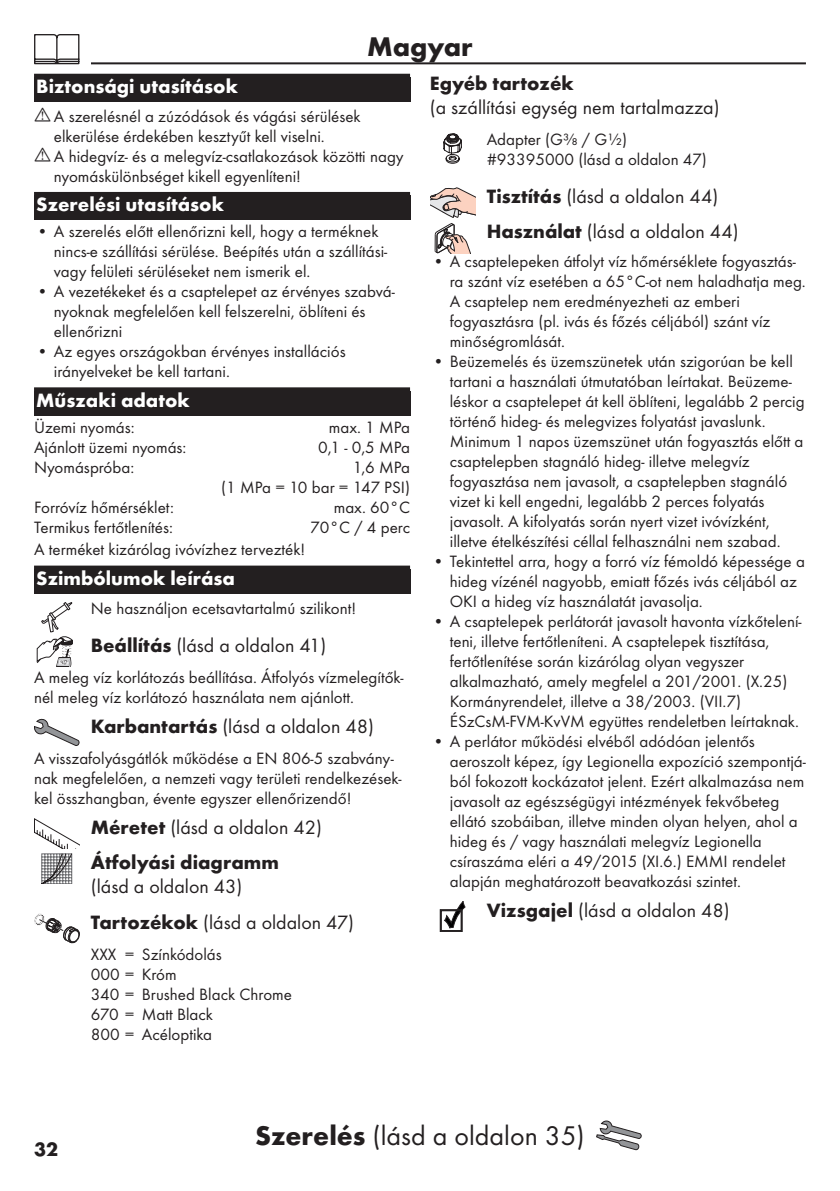
<style>
.page{position:relative;width:840px;height:1191px;background:#fff}
.page>*{position:absolute;margin:0;border:0;box-sizing:border-box;transform-origin:0 0}
.Montage_mit_Symbol_H{font:28px "Futura TOT Boo";color:#231f20}
.Sprache_Rahmenwechse{font:700 28px "Futura TOT";color:#231f20}
.Ueberschrift_Grafik{font:20px "Futura TOT Boo";color:#231f20}
.Ueberschrift_HU{font:700 20px "Futura TOT";color:#fff}
.Ueberschrift_nach_Gr{font:20px/24px "Futura TOT Boo";color:#231f20}
.Ueberschrift_Grafik-2{font:700 20px/24px "Futura TOT";color:#231f20}
.Ueberschrift___HU{font:700 20px "Futura TOT";color:#fff}
.Normaltext_nach_Graf{font:17px/20px "Futura TOT Boo";color:#231f20}
.Techn__Daten_HU{font:17px/20px "Futura TOT Boo";color:#231f20;text-align:right}
.Normaltext_Grafik_HU{font:17px/20px "Futura TOT Boo";color:#231f20}
.Farbe_HU{font:17px/20px "Futura TOT Boo";color:#231f20}
.Normaltext_HU{font:17px "Futura TOT Boo";color:#231f20}
.s1{font-family:"Futura TOT";font-weight:700}
.s2{font-family:"Futura TOT Boo";font-weight:400}
</style>
<div class="page">
<hr style="left:34px;top:62px;width:771px;height:2px;background:#231f20">
<div style="left:23px;top:34px;width:68px;height:34px;background:#fff"></div>
<svg style="left:34px;top:34px;width:45px;height:30px"></svg>
<svg style="left:596px;top:1120px;width:45px;height:30px"></svg>
<div style="left:34px;top:74px;width:376px;height:28px;background:#231f20"></div>
<div style="left:34px;top:192px;width:376px;height:28px;background:#231f20"></div>
<div style="left:34px;top:387px;width:376px;height:28px;background:#231f20"></div>
<div style="left:34px;top:569px;width:376px;height:25px;background:#231f20"></div>
<div style="left:34px;top:565px;width:376px;height:28px;background:#231f20"></div>
<svg style="left:36px;top:602px;width:37px;height:65px"></svg>
<svg style="left:34px;top:719px;width:45px;height:27px"></svg>
<svg style="left:34px;top:818px;width:45px;height:66px"></svg>
<svg style="left:34px;top:913px;width:45px;height:30px"></svg>
<svg style="left:443px;top:133px;width:19px;height:31px"></svg>
<svg style="left:430px;top:188px;width:45px;height:65px"></svg>
<svg style="left:440px;top:901px;width:25px;height:30px"></svg>
<p class="Sprache_Rahmenwechse" style="left:367px;top:29px;width:107px">Magyar</p>
<p class="Ueberschrift___HU" style="left:36px;top:74px;width:203px">Biztonsági utasítások</p>
<p class="Normaltext_nach_Graf" style="left:54px;top:106px;width:308px">A szerelésnél a zúzódások és vágási sérülések elkerülése érdekében kesztyűt kell viselni.</p>
<p class="Normaltext_nach_Graf" style="left:54px;top:146px;width:351px">A hidegvíz- és a melegvíz-csatlakozások közötti nagy nyomáskülönbséget kikell egyenlíteni!</p>
<p class="Ueberschrift_HU" style="left:36px;top:192px;width:189px">Szerelési utasítások</p>
<p class="Normaltext_nach_Graf" style="left:54px;top:221px;width:335px;text-indent:-17px">• A szerelés előtt ellenőrizni kell, hogy a terméknek nincs-e szállítási sérülése. Beépítés után a szállítási&shy;vagy felületi sérüléseket nem ismerik el.</p>
<p class="Normaltext_nach_Graf" style="left:54px;top:281px;width:342px;text-indent:-17px">• A vezetékeket és a csaptelepet az érvényes szabvá&shy;nyoknak megfelelően kell felszerelni, öblíteni és ellenőrizni</p>
<p class="Normaltext_nach_Graf" style="left:54px;top:341px;width:293px;text-indent:-17px">• Az egyes országokban érvényes installációs irányelveket be kell tartani.</p>
<p class="Ueberschrift_HU" style="left:36px;top:388px;width:155px">Műszaki adatok</p>
<p class="Techn__Daten_HU" style="left:34px;top:417px;width:102px">Üzemi nyomás:</p>
<p class="Techn__Daten_HU" style="left:329px;top:417px;width:83px">max. 1 MPa</p>
<p class="Techn__Daten_HU" style="left:34px;top:437px;width:154px">Ajánlott üzemi nyomás:</p>
<p class="Techn__Daten_HU" style="left:318px;top:437px;width:93px">0,1 - 0,5 MPa</p>
<p class="Techn__Daten_HU" style="left:34px;top:457px;width:102px">Nyomáspróba:</p>
<p class="Techn__Daten_HU" style="left:221px;top:457px;width:190px">1,6 MPa<br>(1 MPa = 10 bar = 147 PSI)</p>
<p class="Techn__Daten_HU" style="left:34px;top:497px;width:141px">Forróvíz hőmérséklet:</p>
<p class="Techn__Daten_HU" style="left:333px;top:497px;width:78px">max. 60°C</p>
<p class="Techn__Daten_HU" style="left:34px;top:517px;width:140px">Termikus fertőtlenítés:</p>
<p class="Techn__Daten_HU" style="left:310px;top:517px;width:101px">70°C / 4 perc</p>
<p class="Normaltext_HU" style="left:34px;top:539px;width:273px">A terméket kizárólag ivóvízhez tervezték!</p>
<p class="Ueberschrift_HU" style="left:36px;top:566px;width:200px">Szimbólumok leírása</p>
<p class="Normaltext_Grafik_HU" style="left:91px;top:598px;width:266px">Ne használjon ecetsavtartalmú szilikont!</p>
<p class="Ueberschrift_Grafik" style="left:91px;top:633px;width:237px"><span class="s1">Beállítás</span> (lásd a oldalon 41)</p>
<p class="Normaltext_nach_Graf" style="left:34px;top:667px;width:371px">A meleg víz korlátozás beállítása. Átfolyós vízmelegítők&shy;nél meleg víz korlátozó használata nem ajánlott.</p>
<p class="Ueberschrift_Grafik" style="left:91px;top:714px;width:284px"><span class="s1">Karbantartás</span> (lásd a oldalon 48)</p>
<p class="Normaltext_nach_Graf" style="left:34px;top:748px;width:369px">A visszafolyásgátlók működése a EN 806-5 szabvány&shy;nak megfelelően, a nemzeti vagy területi rendelkezések&shy;kel összhangban, évente egyszer ellenőrizendő!</p>
<p class="Ueberschrift_Grafik" style="left:91px;top:815px;width:232px"><span class="s1">Méretet</span> (lásd a oldalon 42)</p>
<p class="Ueberschrift_Grafik-2" style="left:91px;top:850px;width:190px">Átfolyási diagramm <span class="s2">(lásd a oldalon 43)</span></p>
<p class="Ueberschrift_Grafik" style="left:91px;top:910px;width:265px"><span class="s1">Tartozékok</span> (lásd a oldalon 47)</p>
<p class="Farbe_HU" style="left:91px;top:944px;width:202px">XXX = Színkódolás<br>000 = Króm<br>340 = Brushed Black Chrome<br>670 = Matt Black<br>800 = Acéloptika</p>
<p class="Ueberschrift_nach_Gr" style="left:429px;top:71px;width:291px"><span class="s1">Egyéb tartozék<br></span>(a szállítási egység nem tartalmazza)</p>
<p class="Normaltext_Grafik_HU" style="left:486px;top:129px;width:221px">Adapter (G⅜ / G½) #93395000 (lásd a oldalon 47)</p>
<p class="Ueberschrift_Grafik" style="left:486px;top:184px;width:233px"><span class="s1">Tisztítás</span> (lásd a oldalon 44)</p>
<p class="Ueberschrift_Grafik" style="left:486px;top:220px;width:253px"><span class="s1">Használat</span> (lásd a oldalon 44)</p>
<p class="Normaltext_nach_Graf" style="left:449px;top:251px;width:357px;text-indent:-17px">• A csaptelepeken átfolyt víz hőmérséklete fogyasztás&shy;ra szánt víz esetében a 65°C-ot nem haladhatja meg.<br>A csaptelep nem eredményezheti az emberi fogyasztásra (pl. ivás és főzés céljából) szánt víz minőségromlását.</p>
<p class="Normaltext_nach_Graf" style="left:449px;top:351px;width:356px;text-indent:-17px">• Beüzemelés és üzemszünetek után szigorúan be kell tartani a használati útmutatóban leírtakat. Beüzeme&shy;léskor a csaptelepet át kell öblíteni, legalább 2 percig történő hideg- és melegvizes folyatást javaslunk.<br>Minimum 1 napos üzemszünet után fogyasztás előtt a csaptelepben stagnáló hideg- illetve melegvíz fogyasztása nem javasolt, a csaptelepben stagnáló vizet ki kell engedni, legalább 2 perces folyatás javasolt. A kifolyatás során nyert vizet ivóvízként, illetve ételkészítési céllal felhasználni nem szabad.</p>
<p class="Normaltext_nach_Graf" style="left:449px;top:551px;width:356px;text-indent:-17px">• Tekintettel arra, hogy a forró víz fémoldó képessége a hideg vízénél nagyobb, emiatt főzés ivás céljából az<br>OKI a hideg víz használatát javasolja.</p>
<p class="Normaltext_nach_Graf" style="left:449px;top:611px;width:353px;text-indent:-17px">• A csaptelepek perlátorát javasolt havonta vízkőtelení&shy;teni, illetve fertőtleníteni. A csaptelepek tisztítása, fertőtlenítése során kizárólag olyan vegyszer alkalmazható, amely megfelel a 201/2001. (X.25)<br>Kormányrendelet, illetve a 38/2003. (VII.7)<br>ÉSzCsM-FVM-KvVM együttes rendeletben leírtaknak.</p>
<p class="Normaltext_nach_Graf" style="left:449px;top:731px;width:357px;text-indent:-17px">• A perlátor működési elvéből adódóan jelentős aeroszolt képez, így Legionella expozíció szempontjá&shy;ból fokozott kockázatot jelent. Ezért alkalmazása nem javasolt az egészségügyi intézmények fekvőbeteg ellátó szobáiban, illetve minden olyan helyen, ahol a hideg és / vagy használati melegvíz Legionella csíraszáma eléri a 49/2015 (XI.6.) EMMI rendelet alapján meghatározott beavatkozási szintet.</p>
<p class="Ueberschrift_Grafik" style="left:486px;top:898px;width:244px"><span class="s1">Vizsgajel</span> (lásd a oldalon 48)</p>
<p class="Ueberschrift_Grafik-2" style="left:34px;top:1136px;width:25px">32</p>
<p class="Montage_mit_Symbol_H" style="left:255px;top:1119px;width:331px"><span class="s1">Szerelés</span> (lásd a oldalon 35)</p>
</div>
